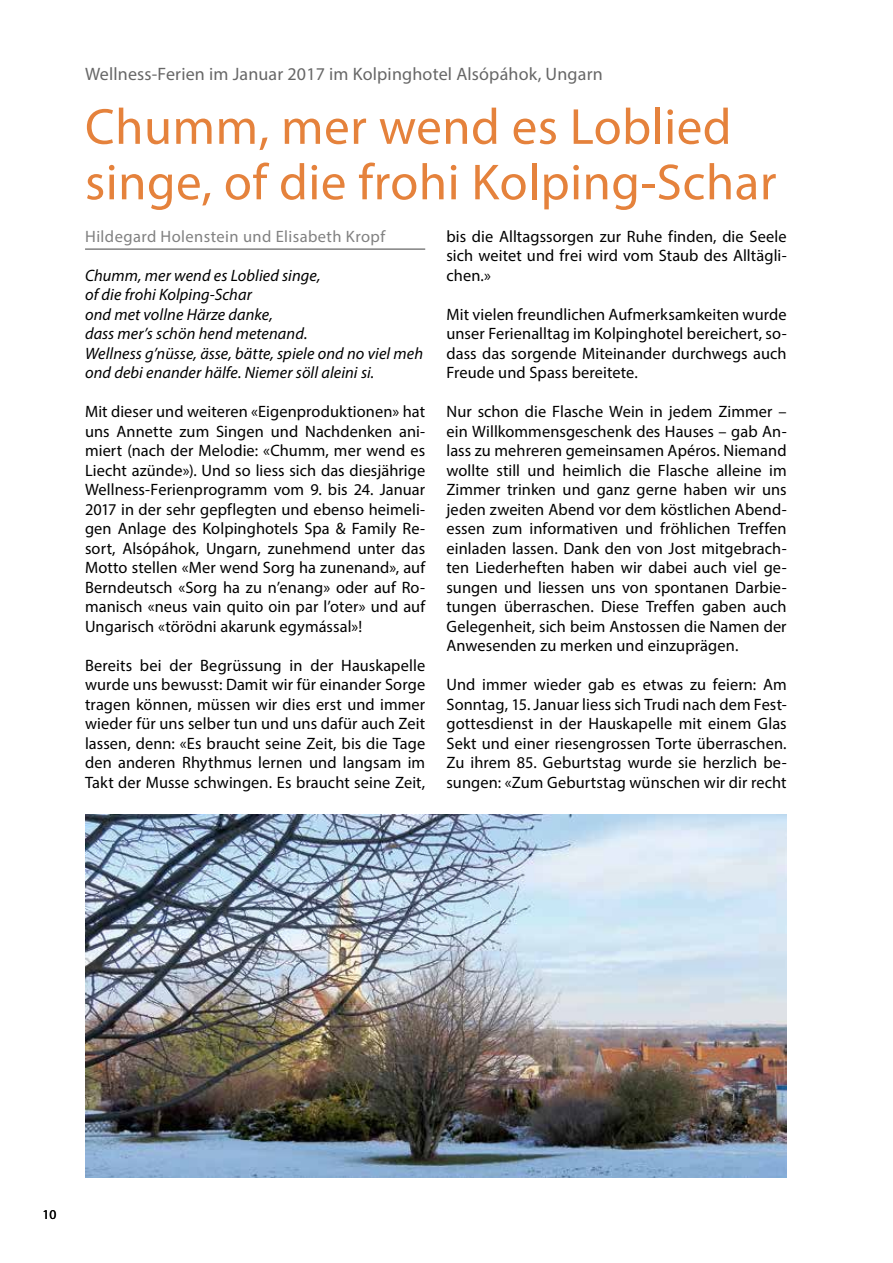
<style>
.page{position:relative;width:893px;height:1263px;background:#fff}
.page>*{position:absolute;margin:0;border:0;box-sizing:border-box;transform-origin:0 0}
.t1{font:51px/55.5px "Myriad Pro";letter-spacing:.01em;color:#e5823c}
.t2{font:18px "Myriad Pro";letter-spacing:.01em;color:#676767}
.t3{font:16.5px/19.5px "Myriad Pro";letter-spacing:.005em;color:#000;text-align:justify}
.t4{font:italic 16.5px/19.5px "Myriad Pro";letter-spacing:.005em;color:#000}
.t5{font:16.5px "Myriad Pro";letter-spacing:.025em;color:#818181}
.t6{font:13.5px "Myriad Pro";color:#000}
</style>
<div class="page">
<hr style="left:85px;top:248px;width:340px;height:2px;background:#818181">
<img style="left:85px;top:815px;width:702px;height:363px">
<p class="t2" style="left:85px;top:63px;width:519px">Wellness-Ferien im Januar 2017 im Kolpinghotel Alsópáhok, Ungarn</p>
<h1 class="t1" style="left:85px;top:98px;width:693px">Chumm, mer wend es Loblied singe, of die frohi Kolping-Schar</h1>
<p class="t5" style="left:85px;top:226px;width:302px">Hildegard Holenstein und Elisabeth Kropf</p>
<p class="t4" style="left:85px;top:265px;width:340px">Chumm, mer wend es Loblied singe,<br>of die frohi Kolping-Schar<br>ond met vollne Härze danke,<br>dass mer’s schön hend metenand.<br>Wellness g’nüsse, ässe, bätte, spiele ond no viel meh ond debi enander hälfe. Niemer söll aleini si.</p>
<p class="t3" style="left:85px;top:402px;width:342px">Mit dieser und weiteren «Eigenproduktionen» hat uns Annette zum Singen und Nachdenken ani&shy;miert (nach der Melodie: «Chumm, mer wend es Liecht azünde»). Und so liess sich das diesjährige Wellness-Ferienprogramm vom 9. bis 24. Januar 2017 in der sehr gepflegten und ebenso heimeli&shy;gen Anlage des Kolpinghotels Spa &amp; Family Re&shy;sort, Alsópáhok, Ungarn, zunehmend unter das Motto stellen «Mer wend Sorg ha zunenand», auf Berndeutsch «Sorg ha zu n’enang» oder auf Ro&shy;manisch «neus vain quito oin par l’oter» und auf Ungarisch «törödni akarunk egymással»!</p>
<p class="t3" style="left:85px;top:655px;width:342px">Bereits bei der Begrüssung in der Hauskapelle wurde uns bewusst: Damit wir für einander Sorge tragen können, müssen wir dies erst und immer wieder für uns selber tun und uns dafür auch Zeit lassen, denn: «Es braucht seine Zeit, bis die Tage den anderen Rhythmus lernen und langsam im Takt der Musse schwingen. Es braucht seine Zeit,</p>
<p class="t3" style="left:446px;top:226px;width:342px">bis die Alltagssorgen zur Ruhe finden, die Seele sich weitet und frei wird vom Staub des Alltägli&shy;chen.»</p>
<p class="t3" style="left:446px;top:304px;width:342px">Mit vielen freundlichen Aufmerksamkeiten wurde unser Ferienalltag im Kolpinghotel bereichert, so&shy;dass das sorgende Miteinander durchwegs auch Freude und Spass bereitete.</p>
<p class="t3" style="left:446px;top:402px;width:342px">Nur schon die Flasche Wein in jedem Zimmer – ein Willkommensgeschenk des Hauses – gab An&shy;lass zu mehreren gemeinsamen Apéros. Niemand wollte still und heimlich die Flasche alleine im Zimmer trinken und ganz gerne haben wir uns jeden zweiten Abend vor dem köstlichen Abend&shy;essen zum informativen und fröhlichen Treffen einladen lassen. Dank den von Jost mitgebrach&shy;ten Liederheften haben wir dabei auch viel ge&shy;sungen und liessen uns von spontanen Darbie&shy;tungen überraschen. Diese Treffen gaben auch Gelegenheit, sich beim Anstossen die Namen der Anwesenden zu merken und einzuprägen.</p>
<p class="t3" style="left:446px;top:675px;width:342px">Und immer wieder gab es etwas zu feiern: Am Sonntag, 15. Januar liess sich Trudi nach dem Fest&shy;gottesdienst in der Hauskapelle mit einem Glas Sekt und einer riesengrossen Torte überraschen.<br>Zu ihrem 85. Geburtstag wurde sie herzlich be&shy;sungen: «Zum Geburtstag wünschen wir dir recht</p>
<p class="t6" style="left:43px;top:1206px;width:15px">10</p>
</div>
